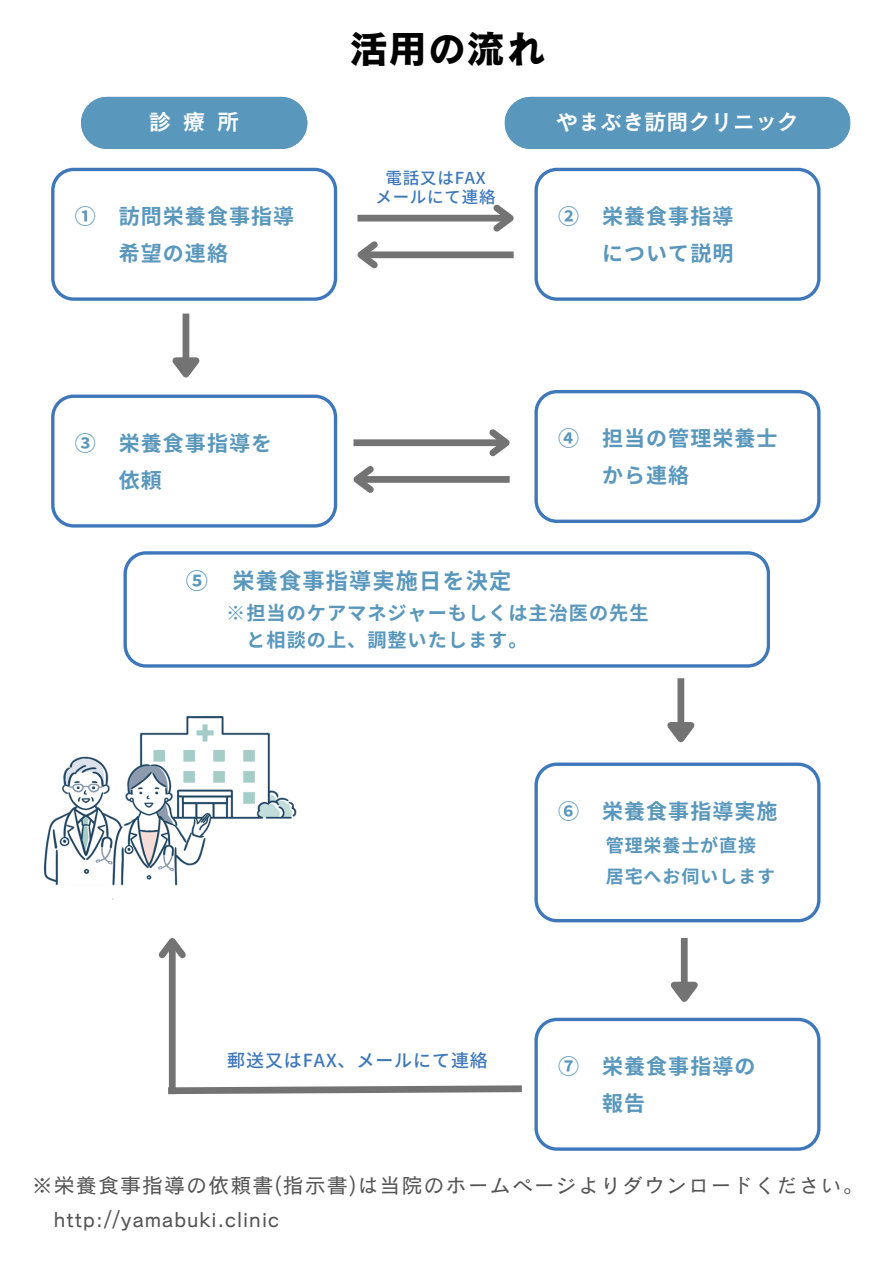
<style>
.page{position:relative;width:894px;height:1264px;background:#fff}
.page>*{position:absolute;margin:0;border:0;box-sizing:border-box;transform-origin:0 0}
.t1{font:39px "Canva Cezanne Pro N B";color:#000}
.t2{font:22.65px "Canva Cezanne Pro N DB";color:#fff}
.t3{font:22.5px "Canva Cezanne Pro N DB";letter-spacing:-.02em;color:#fff}
.t4{font:700 22.2px "Noto Sans JP";letter-spacing:.05em;color:#5997bc}
.t5{font:700 21px/37.2px "Noto Sans JP";letter-spacing:.05em;color:#5997bc}
.t6{font:21px/33.8px "Canva Cezanne Pro N M";letter-spacing:.05em;color:#545454}
.t7{font:700 19.2px/27px "Noto Sans JP";letter-spacing:.05em;color:#5997bc}
.t8{font:700 18px/31.5px "Noto Sans JP";letter-spacing:.05em;color:#5997bc}
.t9{font:500 18px "Noto Sans JP";letter-spacing:.05em;color:#3e78bb}
.t10{font:500 16.5px "Noto Sans JP";letter-spacing:.05em;color:#3e78bb}
</style>
<div class="page">
<div style="left:81px;top:97px;width:226px;height:52px;background:#5997bc"></div>
<div style="left:504px;top:97px;width:345px;height:52px;background:#5997bc"></div>
<div style="left:182px;top:313px;width:7px;height:46px;background:#737373"></div>
<svg style="left:172px;top:351px;width:28px;height:27px"></svg>
<div style="left:357px;top:215px;width:153px;height:6px;background:#737373"></div>
<svg style="left:487px;top:204px;width:27px;height:28px"></svg>
<svg style="left:51px;top:168px;width:286px;height:132px"></svg>
<svg style="left:534px;top:168px;width:286px;height:132px"></svg>
<div style="left:361px;top:251px;width:152px;height:7px;background:#737373"></div>
<svg style="left:357px;top:241px;width:27px;height:28px"></svg>
<svg style="left:51px;top:394px;width:286px;height:133px"></svg>
<div style="left:353px;top:439px;width:153px;height:7px;background:#737373"></div>
<svg style="left:483px;top:429px;width:27px;height:28px"></svg>
<div style="left:357px;top:476px;width:152px;height:7px;background:#737373"></div>
<svg style="left:353px;top:466px;width:27px;height:27px"></svg>
<svg style="left:534px;top:390px;width:286px;height:133px"></svg>
<svg style="left:123px;top:551px;width:646px;height:116px"></svg>
<div style="left:677px;top:678px;width:7px;height:45px;background:#737373"></div>
<svg style="left:667px;top:716px;width:28px;height:27px"></svg>
<svg style="left:534px;top:762px;width:286px;height:160px"></svg>
<div style="left:680px;top:938px;width:7px;height:45px;background:#737373"></div>
<svg style="left:670px;top:975px;width:28px;height:27px"></svg>
<svg style="left:534px;top:1017px;width:286px;height:133px"></svg>
<svg style="left:168px;top:1081px;width:354px;height:14px"></svg>
<div style="left:169px;top:941px;width:6px;height:153px;background:#737373"></div>
<svg style="left:158px;top:938px;width:28px;height:26px"></svg>
<img style="left:43px;top:715px;width:254px;height:185px">
<p class="t1" style="left:349px;top:28px;width:196px">活用の流れ</p>
<h1 class="t2" style="left:149px;top:110px;width:92px">診療所</h1>
<h2 class="t3" style="left:555px;top:110px;width:245px">やまぶき訪問クリニック</h2>
<h2 class="t10" style="left:385px;top:164px;width:102px">電話又はFAX</h2>
<h3 class="t10" style="left:375px;top:183px;width:122px">メールにて連絡</h3>
<h2 class="t5" style="left:119px;top:197px;width:177px;text-indent:-44px">① 訪問栄養食事指導希望の連絡</h2>
<h2 class="t5" style="left:558px;top:197px;width:177px;text-align:right">② 栄養食事指導について説明</h2>
<p class="t5" style="left:119px;top:423px;width:155px;text-indent:-44px">③ 栄養食事指導を依頼</p>
<p class="t5" style="left:602px;top:419px;width:175px;text-indent:-44px">④ 担当の管理栄養士から連絡</p>
<h2 class="t4" style="left:186px;top:563px;width:326px">⑤ 栄養食事指導実施日を決定</h2>
<h2 class="t7" style="left:246px;top:598px;width:402px;text-indent:-20px">※担当のケアマネジャーもしくは主治医の先生と相談の上、調整いたします。</h2>
<h2 class="t9" style="left:227px;top:1045px;width:262px">郵送又はFAX、メールにて連絡</h2>
<h2 class="t5" style="left:558px;top:791px;width:221px">⑥ 栄養食事指導実施</h2>
<h2 class="t8" style="left:605px;top:828px;width:171px">管理栄養士が直接居宅へお伺いします</h2>
<h2 class="t5" style="left:602px;top:1046px;width:155px;text-indent:-44px">⑦ 栄養食事指導の報告</h2>
<h2 class="t6" style="left:54px;top:1168px;width:811px;text-indent:-22px">※栄養食事指導の依頼書(指示書)は当院のホームページよりダウンロードください。http://yamabuki.clinic</h2>
</div>
